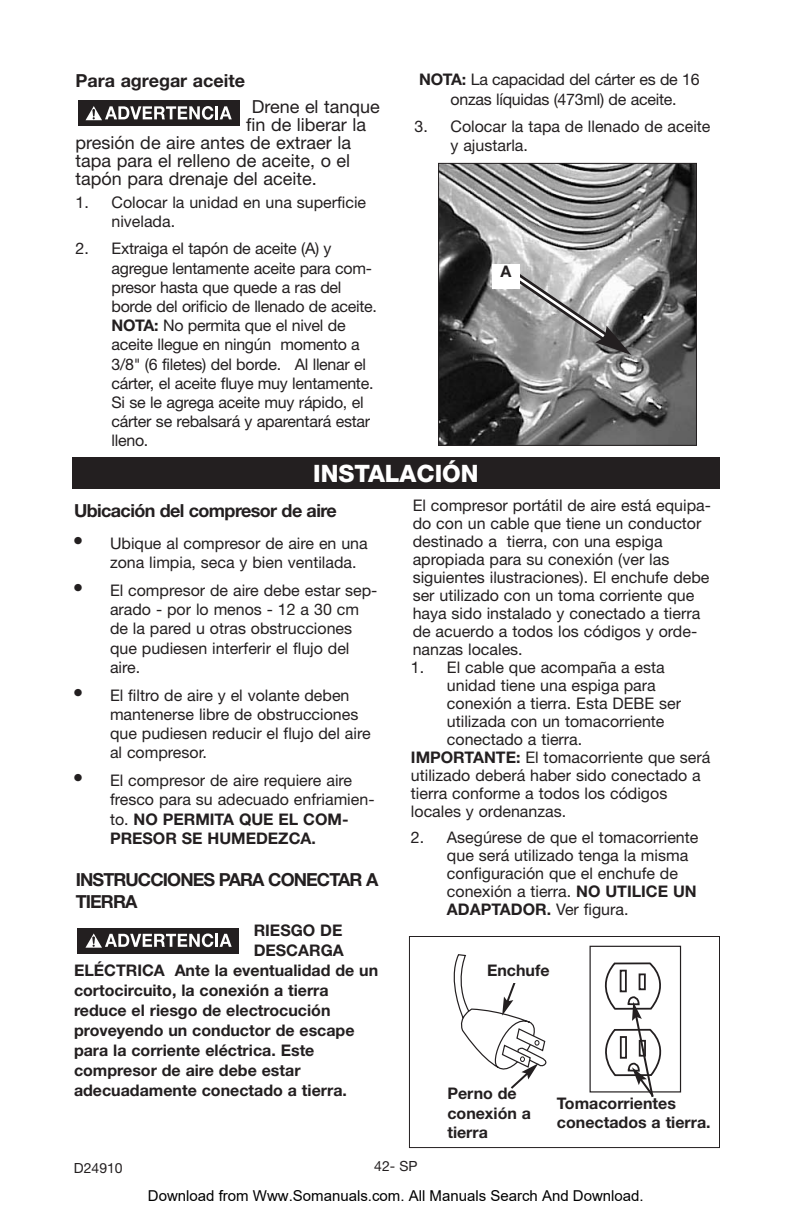
<style>
.page{position:relative;width:792px;height:1224px;background:#fff}
.page>*{position:absolute;margin:0;border:0;box-sizing:border-box;transform-origin:0 0}
.t1{font:800 24px "Helvetica Neue";color:#fff}
.t2{font:18px "Helvetica Neue";color:#231f20}
.t3{font:700 18px/22px "Helvetica Neue";letter-spacing:-.035em;color:#231f20}
.t4{font:700 18px "Helvetica Neue";color:#231f20}
.t5{font:16px/19.2px "Helvetica Neue";color:#231f20}
.t6{font:700 16px/19.2px "Helvetica Neue";color:#231f20}
.t7{font:15px "Arial";color:#000}
.t8{font:14px "Helvetica Neue";color:#231f20}
.s1{font-weight:700}
</style>
<div class="page">
<div style="left:78px;top:100px;width:166px;height:26px;background:linear-gradient(to bottom,#fff,#fff)"></div>
<div style="left:78px;top:100px;width:161px;height:26px;background:#231f20"></div>
<svg style="left:86px;top:106px;width:146px;height:14px"></svg>
<img style="left:440px;top:165px;width:255px;height:279px">
<div style="left:438px;top:163px;width:259px;height:283px;border:1px solid #231f20"></div>
<svg style="left:509px;top:269px;width:123px;height:86px;background:#a1a1a1"></svg>
<div style="left:492px;top:264px;width:28px;height:25px;background:#fff"></div>
<div style="left:72px;top:457px;width:648px;height:31px;background:#231f20"></div>
<div style="left:78px;top:928px;width:161px;height:26px;background:#231f20"></div>
<svg style="left:85px;top:933px;width:147px;height:15px"></svg>
<div style="left:590px;top:946px;width:91px;height:147px;border:1px solid #231f20"></div>
<div style="left:409px;top:936px;width:311px;height:212px;border:1px solid #231f20"></div>
<svg style="left:595px;top:962px;width:77px;height:135px"></svg>
<svg style="left:453px;top:954px;width:94px;height:135px"></svg>
<div style="left:485px;top:963px;width:69px;height:20px;background:#fff"></div>
<p class="t4" style="left:76px;top:74px;width:171px">Para agregar aceite</p>
<p class="t2" style="left:252px;top:100px;width:130px">Drene el tanque</p>
<p class="t2" style="left:246px;top:118px;width:121px">fin de liberar la</p>
<p class="t2" style="left:76px;top:136px;width:277px">presión de aire antes de extraer la</p>
<p class="t2" style="left:76px;top:154px;width:276px">tapa para el relleno de aceite, o el</p>
<p class="t2" style="left:76px;top:172px;width:243px">tapón para drenaje del aceite.</p>
<p class="t5" style="left:112px;top:194px;width:256px;text-indent:-36px">1. Colocar la unidad en una superficie nivelada.</p>
<p class="t5" style="left:111px;top:241px;width:267px;text-indent:-36px">2. Extraiga el tapón de aceite (A) y agregue lentamente aceite para com&shy;presor hasta que quede a ras del borde del orificio de llenado de aceite.<br><span class="s1">NOTA:</span> No permita que el nivel de aceite llegue en ningún momento a 3/8" (6 filetes) del borde. Al llenar el cárter, el aceite fluye muy lentamente.<br>Si se le agrega aceite muy rápido, el cárter se rebalsará y aparentará estar lleno.</p>
<p class="t5" style="left:419px;top:72px;width:282px;text-align:center"><span class="s1">NOTA:</span> La capacidad del cárter es de 16 onzas líquidas (473ml) de aceite.</p>
<p class="t5" style="left:451px;top:118px;width:262px;text-indent:-36px">3. Colocar la tapa de llenado de aceite y ajustarla.</p>
<p class="t6" style="left:501px;top:264px;width:12px">A</p>
<h1 class="t1" style="left:313px;top:464px;width:167px">INSTALACIÓN</h1>
<p class="t3" style="left:74px;top:501px;width:264px">Ubicación del compresor de aire</p>
<p class="t5" style="left:110px;top:535px;width:259px;text-indent:-36px">● Ubique al compresor de aire en una zona limpia, seca y bien ventilada.</p>
<p class="t5" style="left:110px;top:582px;width:269px;text-indent:-36px">● El compresor de aire debe estar sep&shy;arado - por lo menos - 12 a 30 cm de la pared u otras obstrucciones que pudiesen interferir el flujo del aire.</p>
<p class="t5" style="left:110px;top:687px;width:262px;text-indent:-36px">● El filtro de aire y el volante deben mantenerse libre de obstrucciones que pudiesen reducir el flujo del aire al compresor.</p>
<p class="t5" style="left:110px;top:773px;width:266px;text-indent:-36px">● El compresor de aire requiere aire fresco para su adecuado enfriamien&shy;to. <span class="s1">NO PERMITA QUE EL COM-<br>PRESOR SE HUMEDEZCA.</span></p>
<p class="t3" style="left:76px;top:870px;width:304px">INSTRUCCIONES PARA CONECTAR A<br>TIERRA</p>
<p class="t6" style="left:254px;top:922px;width:90px">RIESGO DE</p>
<p class="t6" style="left:254px;top:942px;width:92px">DESCARGA</p>
<p class="t6" style="left:74px;top:962px;width:306px">ELÉCTRICA Ante la eventualidad de un</p>
<p class="t6" style="left:74px;top:982px;width:256px">cortocircuito, la conexión a tierra</p>
<p class="t6" style="left:74px;top:1002px;width:258px">reduce el riesgo de electrocución</p>
<p class="t6" style="left:74px;top:1022px;width:282px">proveyendo un conductor de escape</p>
<p class="t6" style="left:74px;top:1042px;width:242px">para la corriente eléctrica. Este</p>
<p class="t6" style="left:74px;top:1062px;width:228px">compresor de aire debe estar</p>
<p class="t6" style="left:74px;top:1082px;width:274px">adecuadamente conectado a tierra.</p>
<p class="t5" style="left:413px;top:498px;width:300px;line-height:18px">El compresor portátil de aire está equipa&shy;do con un cable que tiene un conductor destinado a tierra, con una espiga apropiada para su conexión (ver las siguientes ilustraciones). El enchufe debe ser utilizado con un toma corriente que haya sido instalado y conectado a tierra de acuerdo a todos los códigos y orde&shy;nanzas locales.</p>
<p class="t5" style="left:411px;top:659px;width:255px">1. El cable que acompaña a esta</p>
<p class="t5" style="left:447px;top:677px;width:210px">unidad tiene una espiga para</p>
<p class="t5" style="left:447px;top:695px;width:236px">conexión a tierra. Esta DEBE ser</p>
<p class="t5" style="left:447px;top:713px;width:219px">utilizada con un tomacorriente</p>
<p class="t5" style="left:447px;top:731px;width:137px">conectado a tierra.</p>
<p class="t5" style="left:411px;top:749px;width:301px"><span class="s1">IMPORTANTE:</span> El tomacorriente que será</p>
<p class="t5" style="left:411px;top:767px;width:291px">utilizado deberá haber sido conectado a</p>
<p class="t5" style="left:411px;top:785px;width:258px">tierra conforme a todos los códigos</p>
<p class="t5" style="left:411px;top:803px;width:157px">locales y ordenanzas.</p>
<p class="t5" style="left:447px;top:830px;width:253px;line-height:18px;text-indent:-36px">2. Asegúrese de que el tomacorriente que será utilizado tenga la misma configuración que el enchufe de conexión a tierra. <span class="s1">NO UTILICE UN<br>ADAPTADOR.</span> Ver figura.</p>
<p class="t6" style="left:487px;top:962px;width:64px">Enchufe</p>
<p class="t6" style="left:447px;top:1086px;width:85px">Perno de conexión a tierra</p>
<p class="t6" style="left:557px;top:1095px;width:155px">Tomacorrientes conectados a tierra.</p>
<p class="t8" style="left:74px;top:1163px;width:50px">D24910</p>
<p class="t8" style="left:374px;top:1161px;width:45px">42- SP</p>
<p class="t7" style="left:148px;top:1187px;width:497px">Download from Www.Somanuals.com. All Manuals Search And Download.</p>
</div>
